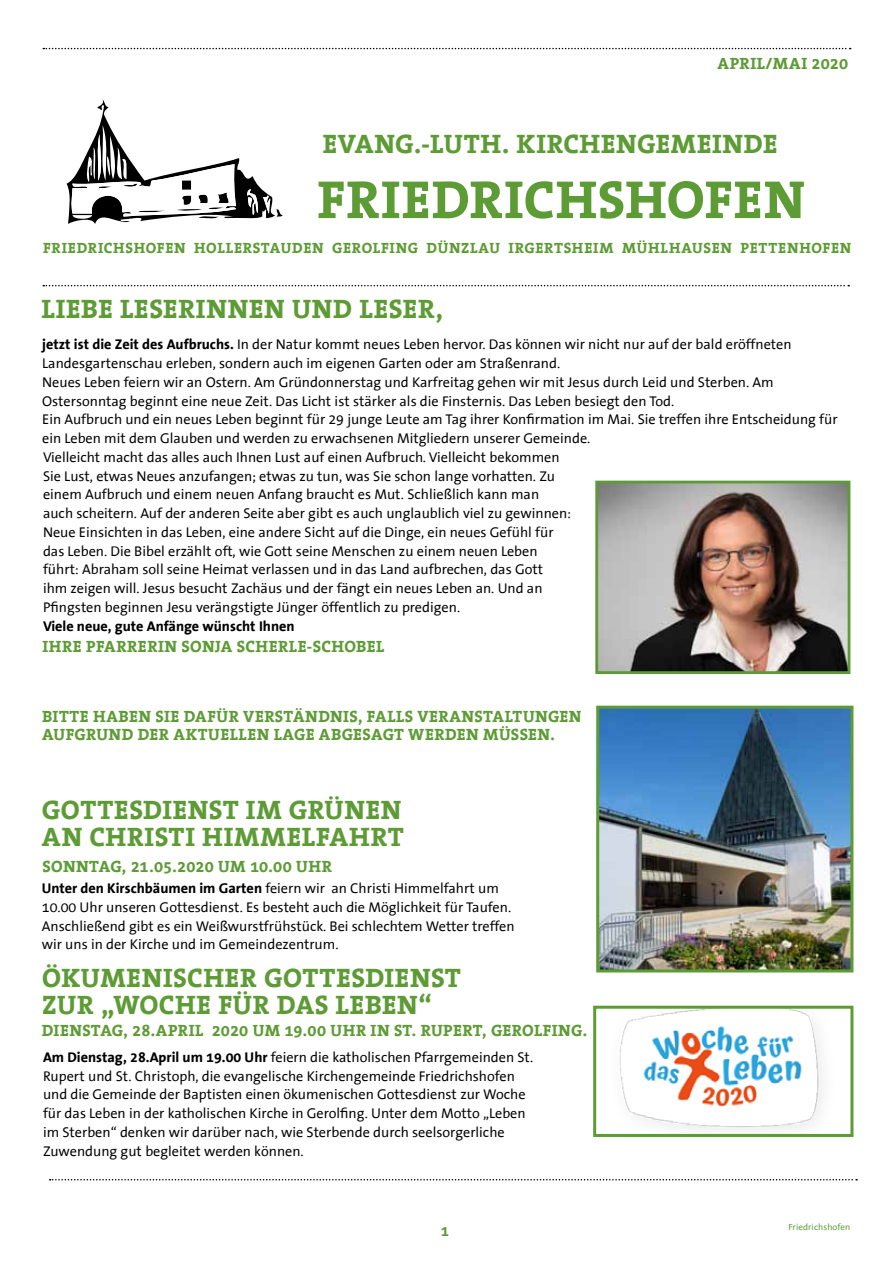
<style>
.page{position:relative;width:893px;height:1263px;background:#fff}
.page>*{position:absolute;margin:0;border:0;box-sizing:border-box;transform-origin:0 0}
.t1{font:700 54px "The Serif Office";letter-spacing:.01em;color:#5d9b35}
.t2{font:700 27px/27px "The Serif Office";letter-spacing:.025em;color:#5d9b35}
.t3{font:700 16.5px/18px "The Serif Office";letter-spacing:.02em;color:#5d9b35}
.t4{font:700 15px "The Serif Office";letter-spacing:.045em;color:#5d9b35}
.t5{font:700 15px "The Sans Office";color:#5d9b35}
.t6{font:14.25px/18.8px "The Sans Office";color:#000}
.t7{font:700 14.25px "The Sans Office";color:#000}
.t8{font:9px "The Sans Office";letter-spacing:.01em;color:#5d9b35}
.s1{font-weight:700}
</style>
<div class="page">
<svg style="left:50px;top:1179px;width:807px;height:1px"></svg>
<svg style="left:43px;top:48px;width:808px;height:1px"></svg>
<svg style="left:43px;top:285px;width:806px;height:1px"></svg>
<svg style="left:67px;top:100px;width:216px;height:124px"></svg>
<img style="left:599px;top:485px;width:247px;height:185px">
<div style="left:595px;top:481px;width:255px;height:193px;border:3px solid #5d9b35"></div>
<img style="left:600px;top:710px;width:249px;height:258px">
<div style="left:596px;top:706px;width:257px;height:266px;border:3px solid #5d9b35"></div>
<img style="left:619px;top:1010px;width:202px;height:121px">
<div style="left:593px;top:1006px;width:260px;height:131px;border:3px solid #5d9b35"></div>
<p class="t3" style="left:718px;top:55px;width:132px">APRIL/MAI 2020</p>
<h2 class="t2" style="left:323px;top:131px;width:352px">EVANG.-LUTH. KIRCHENGEME</h2>
<h2 class="t2" style="left:712px;top:131px;width:65px">INDE</h2>
<h1 class="t1" style="left:317px;top:170px;width:489px">FRIEDRICHSHOFEN</h1>
<p class="t4" style="left:43px;top:240px;width:810px">FRIEDRICHSHOFEN HOLLERSTAUDEN GEROLFING DÜNZLAU IRGERTSHEIM MÜHLHAUSEN PETTENHOFEN</p>
<h2 class="t2" style="left:41px;top:296px;width:403px">LIEBE LE SERINNEN UND LE SER,</h2>
<p class="t6" style="left:42px;top:336px;width:797px"><span class="s1">jetzt ist die Zeit des Aufbruchs.</span> In der Natur kommt neues Leben hervor. Das können wir nicht nur auf der bald eröffneten Landesgartenschau erleben, sondern auch im eigenen Garten oder am Straßenrand.<br>Neues Leben feiern wir an Ostern. Am Gründonnerstag und Karfreitag gehen wir mit Jesus durch Leid und Sterben. Am Ostersonntag beginnt eine neue Zeit. Das Licht ist stärker als die Finsternis. Das Leben besiegt den Tod.<br>Ein Aufbruch und ein neues Leben beginnt für 29 junge Leute am Tag ihrer Konfirmation im Mai. Sie treffen ihre Entscheidung für ein Leben mit dem Glauben und werden zu erwachsenen Mitgliedern unserer Gemeinde.</p>
<p class="t6" style="left:43px;top:448px;width:529px">Vielleicht macht das alles auch Ihnen Lust auf einen Aufbruch. Vielleicht bekommen Sie Lust, etwas Neues anzufangen; etwas zu tun, was Sie schon lange vorhatten. Zu einem Aufbruch und einem neuen Anfang braucht es Mut. Schließlich kann man auch scheitern. Auf der anderen Seite aber gibt es auch unglaublich viel zu gewinnen:<br>Neue Einsichten in das Leben, eine andere Sicht auf die Dinge, ein neues Gefühl für das Leben. Die Bibel erzählt oft, wie Gott seine Menschen zu einem neuen Leben führt: Abraham soll seine Heimat verlassen und in das Land aufbrechen, das Gott ihm zeigen will. Jesus besucht Zachäus und der fängt ein neues Leben an. Und an Pfingsten beginnen Jesu verängstigte Jünger öffentlich zu predigen.</p>
<p class="t7" style="left:43px;top:618px;width:253px">Viele neue, gute Anfänge wünscht Ihnen</p>
<p class="t3" style="left:43px;top:638px;width:343px">IHRE PFARRERIN SONJA SCHERLE-SCHOBEL</p>
<p class="t3" style="left:42px;top:708px;width:541px">BITTE HABEN SIE DAFÜR VERSTÄNDNIS, FALLS VERANSTALTUNGEN<br>AUFGRUND DER AKTUELLEN LAGE ABGESAGT WERDEN MÜSSEN.</p>
<h2 class="t2" style="left:42px;top:798px;width:361px">GOTTESDIENST IM GRÜNEN<br>AN CHRISTI HIMME</h2>
<h2 class="t2" style="left:302px;top:825px;width:103px">LFAHRT</h2>
<p class="t6" style="left:42px;top:880px;width:474px"><span class="s1">Unter den Kirschbäumen im Garten</span> feiern wir an Christi Himmelfahrt um 10.00 Uhr unseren Gottesdienst. Es besteht auch die Möglichkeit für Taufen.<br>Anschließend gibt es ein Weißwurstfrühstück. Bei schlechtem Wetter treffen wir uns in der Kirche und im Gemeindezentrum.</p>
<p class="t3" style="left:43px;top:858px;width:291px">SONNTAG, 21.05.2020 UM 10.00 UHR</p>
<h2 class="t2" style="left:42px;top:965px;width:420px">ÖKUMENISCHER GOTTESDIENST<br>ZUR „WOCHE FÜR DAS LEBEN“</h2>
<p class="t3" style="left:42px;top:1022px;width:547px">DIENSTAG, 28.APRIL 2020 UM 19.00 UHR IN ST. RUPERT, GEROLFING.</p>
<p class="t6" style="left:43px;top:1048px;width:492px"><span class="s1">Am Dienstag, 28.April um 19.00 Uhr</span> feiern die katholischen Pfarrgemeinden St.<br>Rupert und St. Christoph, die evangelische Kirchengemeinde Friedrichshofen und die Gemeinde der Baptisten einen ökumenischen Gottesdienst zur Woche für das Leben in der katholischen Kirche in Gerolfing. Unter dem Motto „Leben im Sterben“ denken wir darüber nach, wie Sterbende durch seelsorgerliche Zuwendung gut begleitet werden können.</p>
<p class="t5" style="left:441px;top:1223px;width:10px">1</p>
<p class="t8" style="left:788px;top:1222px;width:64px">Friedrichshofen</p>
</div>
